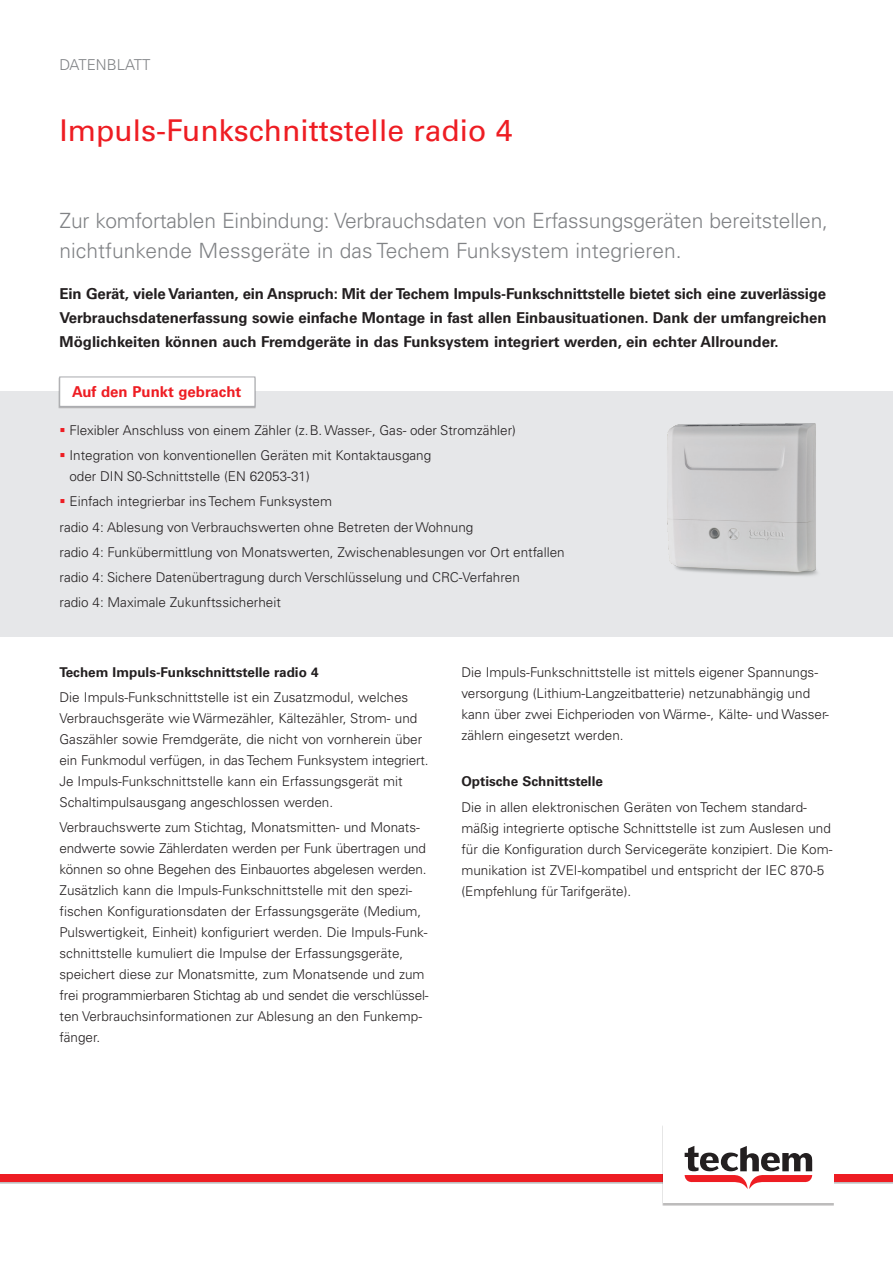
<style>
.page{position:relative;width:893px;height:1263px;background:#fff}
.page>*{position:absolute;margin:0;border:0;box-sizing:border-box;transform-origin:0 0}
.t1{font:30px "Univers LT Pro 55 Roman";color:#ee1d23}
.t2{font:300 21px/30px "Univers LT Pro 45";letter-spacing:-.01em;color:#808285}
.t3{font:700 15px/24px "Univers LT Pro 65";color:#231f20;text-align:justify}
.t4{font:700 15px "Univers LT Pro 65";color:#ee1d23}
.t5{font:300 15px "Univers LT Pro 45";color:#808285}
.t6{font:300 13.5px/21px "Univers LT Pro 45";color:#231f20}
.t7{font:700 13.5px "Univers LT Pro 65";color:#231f20}
.s1{color:#ee1d23}
</style>
<div class="page">
<div style="left:0;top:1175px;width:893px;height:9px;background:#bfbdbe"></div>
<div style="left:0;top:1175px;width:893px;height:7px;background:#ee1d23"></div>
<div style="left:662px;top:1125px;width:172px;height:80px;background:#bdbcbc"></div>
<div style="left:663px;top:1124px;width:170px;height:79px;background:#fff"></div>
<svg style="left:685px;top:1146px;width:127px;height:43px"></svg>
<div style="left:0;top:392px;width:893px;height:245px;background:#e6e7e9"></div>
<div style="left:59px;top:377px;width:197px;height:31px;background:#acadb1"></div>
<div style="left:60px;top:377px;width:195px;height:29px;background:#fff;border:1px solid #a8a9ad"></div>
<img style="left:667px;top:423px;width:151px;height:153px">
<p class="t5" style="left:60px;top:56px;width:93px">DATENBLATT</p>
<p class="t1" style="left:60px;top:112px;width:454px">Impuls-Funkschnittstelle radio 4</p>
<p class="t2" style="left:60px;top:205px;width:770px">Zur komfortablen Einbindung: Verbrauchsdaten von Erfassungsgeräten bereitstellen, nichtfunkende Messgeräte in das Techem Funksystem integrieren.</p>
<p class="t3" style="left:60px;top:282px;width:768px">Ein Gerät, viele Varianten, ein Anspruch: Mit der Techem Impuls-Funkschnittstelle bietet sich eine zuverlässige Verbrauchsdatenerfassung sowie einfache Montage in fast allen Einbausituationen. Dank der umfangreichen Möglichkeiten können auch Fremdgeräte in das Funksystem integriert werden, ein echter Allrounder.</p>
<p class="t4" style="left:72px;top:383px;width:171px">Auf den Punkt gebracht</p>
<p class="t6" style="left:60px;top:420px;width:458px"><span class="s1">▪</span> Flexibler Anschluss von einem Zähler (z.B. Wasser-, Gas- oder Stromzähler)</p>
<p class="t6" style="left:69px;top:445px;width:363px;text-indent:-10px"><span class="s1">▪</span> Integration von konventionellen Geräten mit Kontaktausgang oder DIN S0-Schnittstelle (EN 62053-31)</p>
<p class="t6" style="left:60px;top:491px;width:274px"><span class="s1">▪</span> Einfach integrierbar ins Techem Funksystem</p>
<p class="t6" style="left:60px;top:516px;width:415px">radio 4: Ablesung von Verbrauchswerten ohne Betreten der Wohnung</p>
<p class="t6" style="left:60px;top:542px;width:507px">radio 4: Funkübermittlung von Monatswerten, Zwischenablesungen vor Ort entfallen</p>
<p class="t6" style="left:60px;top:567px;width:462px">radio 4: Sichere Datenübertragung durch Verschlüsselung und CRC-Verfahren</p>
<p class="t6" style="left:60px;top:592px;width:223px">radio 4: Maximale Zukunftssicherheit</p>
<p class="t7" style="left:60px;top:664px;width:261px">Techem Impuls-Funkschnittstelle radio 4</p>
<p class="t6" style="left:60px;top:687px;width:371px">Die Impuls-Funkschnittstelle ist ein Zusatzmodul, welches Verbrauchsgeräte wie Wärmezähler, Kältezähler, Strom- und Gaszähler sowie Fremdgeräte, die nicht von vornherein über ein Funkmodul verfügen, in das Techem Funksystem integriert.<br>Je Impuls-Funkschnittstelle kann ein Erfassungsgerät mit Schaltimpulsausgang angeschlossen werden.</p>
<p class="t6" style="left:60px;top:817px;width:371px">Verbrauchswerte zum Stichtag, Monatsmitten- und Monats&shy;endwerte sowie Zählerdaten werden per Funk übertragen und können so ohne Begehen des Einbauortes abgelesen werden.<br>Zusätzlich kann die Impuls-Funkschnittstelle mit den spezi&shy;fischen Konfigurationsdaten der Erfassungsgeräte (Medium, Pulswertigkeit, Einheit) konfiguriert werden. Die Impuls-Funk&shy;schnittstelle kumuliert die Impulse der Erfassungsgeräte, speichert diese zur Monatsmitte, zum Monatsende und zum frei programmierbaren Stichtag ab und sendet die verschlüssel&shy;ten Verbrauchsinformationen zur Ablesung an den Funkemp&shy;fänger.</p>
<p class="t6" style="left:461px;top:661px;width:369px">Die Impuls-Funkschnittstelle ist mittels eigener Spannungs&shy;versorgung (Lithium-Langzeitbatterie) netzunabhängig und kann über zwei Eichperioden von Wärme-, Kälte- und Wasser&shy;zählern eingesetzt werden.</p>
<p class="t7" style="left:461px;top:773px;width:143px">Optische Schnittstelle</p>
<p class="t6" style="left:461px;top:796px;width:373px">Die in allen elektronischen Geräten von Techem standard&shy;mäßig integrierte optische Schnittstelle ist zum Auslesen und für die Konfiguration durch Servicegeräte konzipiert. Die Kom&shy;munikation ist ZVEI-kompatibel und entspricht der IEC 870-5 (Empfehlung für Tarifgeräte).</p>
</div>
